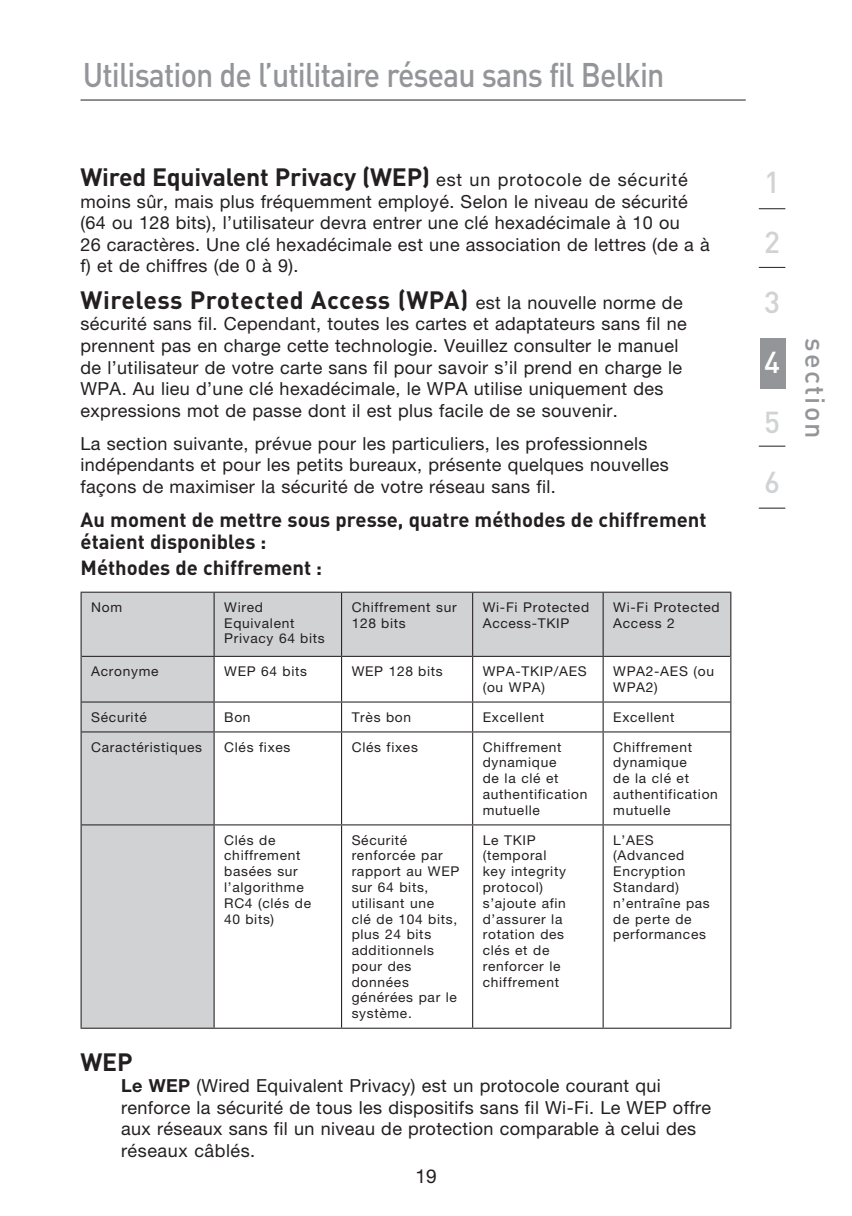
<style>
.page{position:relative;width:852px;height:1216px;background:#fff}
.page>*{position:absolute;margin:0;border:0;box-sizing:border-box;transform-origin:0 0}
.t1{font:500 33.75px "DIN";letter-spacing:-.03em;color:#939598;scale:.9 1}
.t2{font:500 29.93px/60.1px "DIN";color:#d1d2d4;text-align:justify}
.t3{font:500 29.93px "DIN";color:#fff}
.t4{font:500 27px "DIN";letter-spacing:.08em;color:#939598}
.t5{font:700 24.75px "DIN";letter-spacing:-.01em;color:#231f20}
.t6{font:700 24.75px "DIN";letter-spacing:.02em;color:#231f20}
.t7{font:700 20.25px/22.5px "DIN";color:#231f20}
.t8{font:19.12px "Helvetica Neue LT Pro";color:#231f20}
.t9{font:18px/21.6px "Helvetica Neue LT Pro";letter-spacing:.02em;color:#231f20}
.t10{font:13.5px/15.8px "Helvetica Neue LT Pro";letter-spacing:.05em;color:#231f20}
.s1{font-family:"Helvetica Neue LT Pro";font-weight:400;font-size:18px}
.s2{font-weight:700}
</style>
<div class="page">
<hr style="left:80px;top:100px;width:665px;height:1px;background:#231f20">
<div style="left:759px;top:338px;width:25px;height:51px;background:#939598"></div>
<svg style="left:758px;top:267px;width:26px;height:1px"></svg>
<svg style="left:758px;top:445px;width:26px;height:1px"></svg>
<svg style="left:758px;top:507px;width:26px;height:1px"></svg>
<svg style="left:758px;top:208px;width:26px;height:1px"></svg>
<svg style="left:82px;top:592px;width:647px;height:435px"></svg>
<hr style="left:80px;top:591px;width:134px;height:1px;background:#231f20">
<hr style="left:214px;top:591px;width:127px;height:1px;background:#231f20">
<hr style="left:341px;top:591px;width:131px;height:1px;background:#231f20">
<hr style="left:472px;top:591px;width:130px;height:1px;background:#231f20">
<hr style="left:602px;top:591px;width:129px;height:1px;background:#231f20">
<hr style="left:82px;top:655px;width:132px;height:1px;background:#231f20">
<hr style="left:214px;top:655px;width:127px;height:1px;background:#231f20">
<hr style="left:341px;top:655px;width:131px;height:1px;background:#231f20">
<hr style="left:472px;top:655px;width:130px;height:1px;background:#231f20">
<hr style="left:602px;top:655px;width:127px;height:1px;background:#231f20">
<hr style="left:82px;top:701px;width:132px;height:1px;background:#231f20">
<hr style="left:214px;top:701px;width:127px;height:1px;background:#231f20">
<hr style="left:341px;top:701px;width:131px;height:1px;background:#231f20">
<hr style="left:472px;top:701px;width:130px;height:1px;background:#231f20">
<hr style="left:602px;top:701px;width:127px;height:1px;background:#231f20">
<hr style="left:82px;top:731px;width:132px;height:1px;background:#231f20">
<hr style="left:214px;top:731px;width:127px;height:1px;background:#231f20">
<hr style="left:341px;top:731px;width:131px;height:1px;background:#231f20">
<hr style="left:472px;top:731px;width:130px;height:1px;background:#231f20">
<hr style="left:602px;top:731px;width:127px;height:1px;background:#231f20">
<hr style="left:82px;top:824px;width:132px;height:1px;background:#231f20">
<hr style="left:214px;top:824px;width:127px;height:1px;background:#231f20">
<hr style="left:341px;top:824px;width:131px;height:1px;background:#231f20">
<hr style="left:472px;top:824px;width:130px;height:1px;background:#231f20">
<hr style="left:602px;top:824px;width:127px;height:1px;background:#231f20">
<hr style="left:80px;top:1027px;width:134px;height:1px;background:#231f20">
<hr style="left:214px;top:1027px;width:127px;height:1px;background:#231f20">
<hr style="left:341px;top:1027px;width:131px;height:1px;background:#231f20">
<hr style="left:472px;top:1027px;width:130px;height:1px;background:#231f20">
<hr style="left:602px;top:1027px;width:129px;height:1px;background:#231f20">
<hr style="left:80px;top:592px;width:2px;height:64px;background:#231f20">
<hr style="left:213px;top:592px;width:1px;height:63px;background:#231f20">
<hr style="left:341px;top:592px;width:1px;height:63px;background:#231f20">
<hr style="left:472px;top:592px;width:1px;height:63px;background:#231f20">
<hr style="left:602px;top:592px;width:1px;height:63px;background:#231f20">
<hr style="left:729px;top:592px;width:2px;height:64px;background:#231f20">
<hr style="left:80px;top:656px;width:2px;height:45px;background:#231f20">
<hr style="left:213px;top:656px;width:1px;height:45px;background:#231f20">
<hr style="left:341px;top:656px;width:1px;height:45px;background:#231f20">
<hr style="left:472px;top:656px;width:1px;height:45px;background:#231f20">
<hr style="left:602px;top:656px;width:1px;height:45px;background:#231f20">
<hr style="left:729px;top:656px;width:2px;height:45px;background:#231f20">
<hr style="left:80px;top:701px;width:2px;height:30px;background:#231f20">
<svg style="left:213px;top:702px;width:1px;height:29px"></svg>
<svg style="left:341px;top:702px;width:1px;height:29px"></svg>
<svg style="left:472px;top:702px;width:1px;height:29px"></svg>
<svg style="left:602px;top:702px;width:1px;height:29px"></svg>
<hr style="left:729px;top:701px;width:2px;height:30px;background:#231f20">
<hr style="left:80px;top:731px;width:2px;height:93px;background:#231f20">
<hr style="left:213px;top:732px;width:1px;height:92px;background:#231f20">
<hr style="left:341px;top:732px;width:1px;height:92px;background:#231f20">
<hr style="left:472px;top:732px;width:1px;height:92px;background:#231f20">
<hr style="left:602px;top:732px;width:1px;height:92px;background:#231f20">
<hr style="left:729px;top:731px;width:2px;height:93px;background:#231f20">
<hr style="left:80px;top:824px;width:2px;height:203px;background:#231f20">
<hr style="left:213px;top:825px;width:1px;height:202px;background:#231f20">
<hr style="left:341px;top:825px;width:1px;height:202px;background:#231f20">
<hr style="left:472px;top:825px;width:1px;height:202px;background:#231f20">
<hr style="left:602px;top:825px;width:1px;height:202px;background:#231f20">
<hr style="left:729px;top:824px;width:2px;height:203px;background:#231f20">
<h1 class="t1" style="left:83px;top:53px;width:647px">Utilisation de l’utilitaire réseau sans fil Belkin</h1>
<h3 class="t5" style="left:80px;top:161px;width:608px">Wired Equivalent Privacy (WEP) <span class="s1">est un protocole de sécurité</span></h3>
<p class="t9" style="left:80px;top:190px;width:630px">moins sûr, mais plus fréquemment employé. Selon le niveau de sécurité (64 ou 128 bits), l’utilisateur devra entrer une clé hexadécimale à 10 ou<br>26 caractères. Une clé hexadécimale est une association de lettres (de a à f) et de chiffres (de 0 à 9).</p>
<h3 class="t6" style="left:80px;top:283px;width:603px">Wireless Protected Access (WPA) <span class="s1">est la nouvelle norme de</span></h3>
<p class="t9" style="left:80px;top:313px;width:607px">sécurité sans fil. Cependant, toutes les cartes et adaptateurs sans fil ne prennent pas en charge cette technologie. Veuillez consulter le manuel de l’utilisateur de votre carte sans fil pour savoir s’il prend en charge le WPA. Au lieu d’une clé hexadécimale, le WPA utilise uniquement des expressions mot de passe dont il est plus facile de se souvenir.</p>
<p class="t9" style="left:80px;top:432px;width:589px">La section suivante, prévue pour les particuliers, les professionnels indépendants et pour les petits bureaux, présente quelques nouvelles façons de maximiser la sécurité de votre réseau sans fil.</p>
<p class="t7" style="left:80px;top:507px;width:627px">Au moment de mettre sous presse, quatre méthodes de chiffrement étaient disponibles :</p>
<p class="t7" style="left:80px;top:556px;width:243px">Méthodes de chiffrement :</p>
<p class="t10" style="left:91px;top:599px;width:32px">Nom</p>
<p class="t10" style="left:224px;top:599px;width:102px">Wired<br>Equivalent<br>Privacy 64 bits</p>
<p class="t10" style="left:351px;top:599px;width:106px">Chiffrement sur<br>128 bits</p>
<p class="t10" style="left:482px;top:599px;width:108px">Wi-Fi Protected<br>Access-TKIP</p>
<p class="t10" style="left:613px;top:599px;width:108px">Wi-Fi Protected<br>Access 2</p>
<p class="t10" style="left:91px;top:663px;width:69px">Acronyme</p>
<p class="t10" style="left:224px;top:663px;width:84px">WEP 64 bits</p>
<p class="t10" style="left:351px;top:663px;width:93px">WEP 128 bits</p>
<p class="t10" style="left:482px;top:663px;width:105px">WPA-TKIP/AES (ou WPA)</p>
<p class="t10" style="left:613px;top:663px;width:102px">WPA2-AES (ou<br>WPA2)</p>
<p class="t10" style="left:91px;top:708px;width:57px">Sécurité</p>
<p class="t10" style="left:224px;top:708px;width:28px">Bon</p>
<p class="t10" style="left:351px;top:708px;width:61px">Très bon</p>
<p class="t10" style="left:482px;top:708px;width:63px">Excellent</p>
<p class="t10" style="left:613px;top:708px;width:63px">Excellent</p>
<p class="t10" style="left:91px;top:738px;width:112px">Caractéristiques</p>
<p class="t10" style="left:224px;top:738px;width:68px">Clés fixes</p>
<p class="t10" style="left:351px;top:738px;width:68px">Clés fixes</p>
<p class="t10" style="left:482px;top:738px;width:106px">Chiffrement dynamique<br>de la clé et authentification mutuelle</p>
<p class="t10" style="left:613px;top:738px;width:106px">Chiffrement dynamique<br>de la clé et authentification mutuelle</p>
<p class="t10" style="left:224px;top:831px;width:88px">Clés de chiffrement basées sur l’algorithme<br>RC4 (clés de<br>40 bits)</p>
<p class="t10" style="left:351px;top:831px;width:109px">Sécurité renforcée par rapport au WEP sur 64 bits, utilisant une<br>clé de 104 bits, plus 24 bits additionnels pour des données générées par le système.</p>
<p class="t10" style="left:482px;top:831px;width:85px">Le TKIP (temporal key integrity protocol) s’ajoute afin d’assurer la rotation des clés et de renforcer le chiffrement</p>
<p class="t10" style="left:613px;top:831px;width:98px">L’AES (Advanced<br>Encryption<br>Standard) n’entraîne pas de perte de performances</p>
<h3 class="t5" style="left:80px;top:1045px;width:53px">WEP</h3>
<p class="t9" style="left:121px;top:1074px;width:591px"><span class="s2">Le WEP</span> (Wired Equivalent Privacy) est un protocole courant qui renforce la sécurité de tous les dispositifs sans fil Wi-Fi. Le WEP offre aux réseaux sans fil un niveau de protection comparable à celui des réseaux câblés.</p>
<p class="t8" style="left:415px;top:1164px;width:23px">19</p>
<h2 class="t2" style="left:763px;top:151px;width:17px">1<br>2<br>3</h2>
<h2 class="t3" style="left:763px;top:343px;width:17px">4</h2>
<h2 class="t2" style="left:763px;top:391px;width:17px">5<br>6</h2>
<h3 class="t4" style="left:832px;top:338px;width:102px;rotate:90deg">section</h3>
</div>
